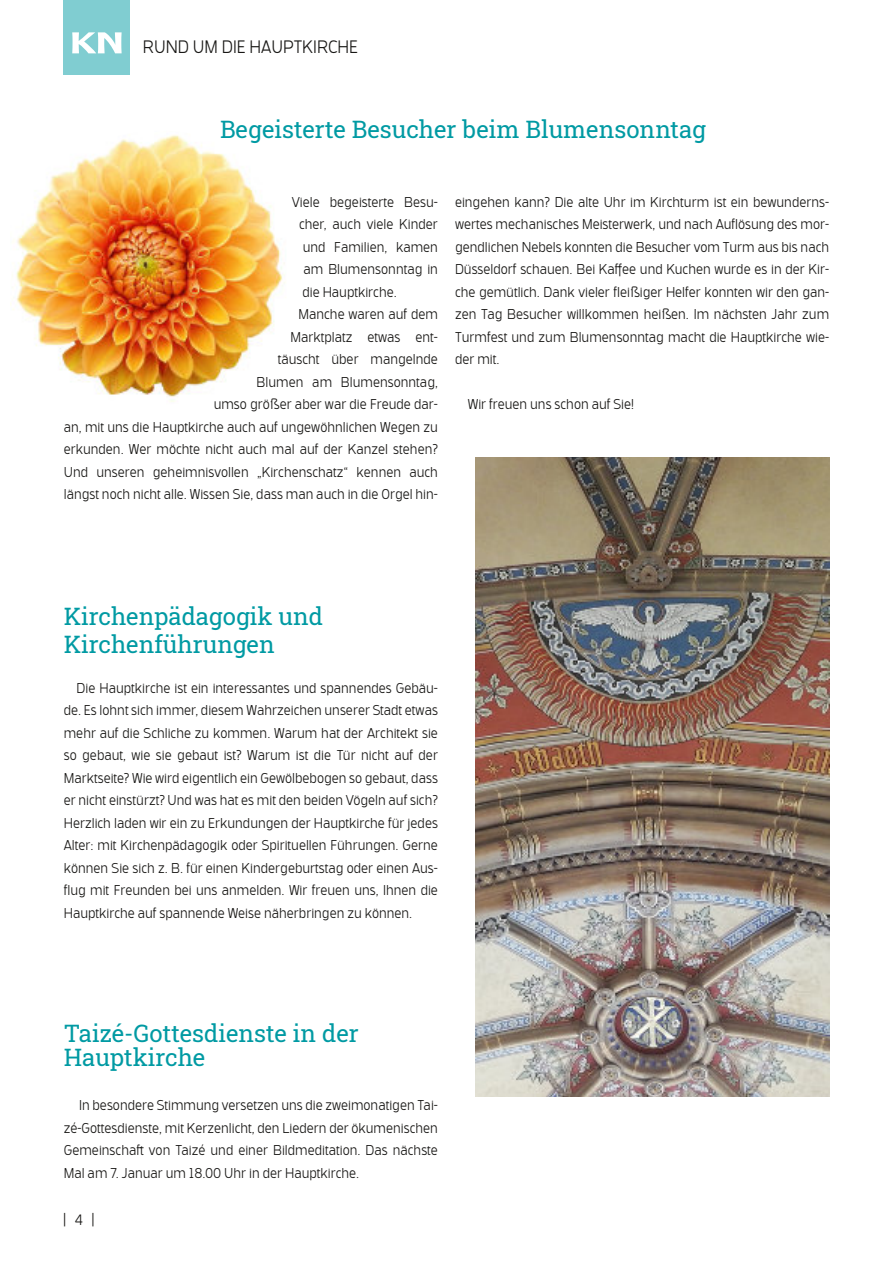
<style>
.page{position:relative;width:893px;height:1263px;background:#fff}
.page>*{position:absolute;margin:0;border:0;box-sizing:border-box;transform-origin:0 0}
.t1{font:24px/28.5px "Roboto Slab";color:#009aa3}
.t2{font:300 18px "Bosphorus 50 Normal 52";color:#181715}
.t3{font:300 15px "Bosphorus 50 Normal 52";color:#181715}
.t4{font:300 14.25px/22.5px "Bosphorus 50 Normal 52";color:#181715;text-align:justify}
</style>
<div class="page">
<div style="left:64px;top:0;width:66px;height:74px;background:#80cdd1"></div>
<svg style="left:72px;top:32px;width:50px;height:21px"></svg>
<img style="left:12px;top:135px;width:273px;height:267px">
<img style="left:475px;top:457px;width:354px;height:639px">
<p class="t2" style="left:143px;top:40px;width:217px">RUND UM DIE HAUPTKIRCHE</p>
<h1 class="t1" style="left:220px;top:115px;width:487px">Begeisterte Besucher beim Blumensonntag</h1>
<p class="t4" style="left:292px;top:192px;width:148px">Viele begeisterte Besu-</p>
<p class="t4" style="left:299px;top:214px;width:140px">cher, auch viele Kinder</p>
<p class="t4" style="left:303px;top:237px;width:137px">und Familien, kamen</p>
<p class="t4" style="left:304px;top:259px;width:136px">am Blumensonntag in</p>
<p class="t4" style="left:302px;top:282px;width:96px">die Hauptkirche.</p>
<p class="t4" style="left:298px;top:304px;width:141px">Manche waren auf dem</p>
<p class="t4" style="left:291px;top:327px;width:149px">Marktplatz etwas ent-</p>
<p class="t4" style="left:278px;top:349px;width:162px">täuscht über mangelnde</p>
<p class="t4" style="left:257px;top:372px;width:183px">Blumen am Blumensonntag,</p>
<p class="t4" style="left:214px;top:394px;width:226px">umso größer aber war die Freude dar-</p>
<p class="t4" style="left:64px;top:417px;width:376px">an, mit uns die Hauptkirche auch auf ungewöhnlichen Wegen zu</p>
<p class="t4" style="left:64px;top:439px;width:376px">erkunden. Wer möchte nicht auch mal auf der Kanzel stehen?</p>
<p class="t4" style="left:64px;top:462px;width:376px">Und unseren geheimnisvollen „Kirchenschatz“ kennen auch</p>
<p class="t4" style="left:64px;top:484px;width:376px">längst noch nicht alle. Wissen Sie, dass man auch in die Orgel hin-</p>
<p class="t4" style="left:455px;top:192px;width:376px">eingehen kann? Die alte Uhr im Kirchturm ist ein bewunderns&shy;wertes mechanisches Meisterwerk, und nach Auflösung des mor&shy;gendlichen Nebels konnten die Besucher vom Turm aus bis nach Düsseldorf schauen. Bei Kaffee und Kuchen wurde es in der Kir&shy;che gemütlich. Dank vieler fleißiger Helfer konnten wir den gan&shy;zen Tag Besucher willkommen heißen. Im nächsten Jahr zum Turmfest und zum Blumensonntag macht die Hauptkirche wie&shy;der mit.</p>
<p class="t4" style="left:468px;top:394px;width:168px">Wir freuen uns schon auf Sie!</p>
<h1 class="t1" style="left:64px;top:601px;width:261px">Kirchenpädagogik und<br>Kirchenführungen</h1>
<p class="t4" style="left:64px;top:678px;width:376px;text-indent:13px">Die Hauptkirche ist ein interessantes und spannendes Gebäu&shy;de. Es lohnt sich immer, diesem Wahrzeichen unserer Stadt etwas mehr auf die Schliche zu kommen. Warum hat der Architekt sie so gebaut, wie sie gebaut ist? Warum ist die Tür nicht auf der Marktseite? Wie wird eigentlich ein Gewölbebogen so gebaut, dass er nicht einstürzt? Und was hat es mit den beiden Vögeln auf sich?<br>Herzlich laden wir ein zu Erkundungen der Hauptkirche für jedes Alter: mit Kirchenpädagogik oder Spirituellen Führungen. Gerne können Sie sich z. B. für einen Kindergeburtstag oder einen Aus&shy;flug mit Freunden bei uns anmelden. Wir freuen uns, Ihnen die Hauptkirche auf spannende Weise näherbringen zu können.</p>
<h1 class="t1" style="left:64px;top:1021px;width:297px;line-height:24px">Taizé-Gottesdienste in der<br>Hauptkirche</h1>
<p class="t4" style="left:64px;top:1095px;width:376px;text-indent:15px">In besondere Stimmung versetzen uns die zweimonatigen Tai&shy;zé-Gottesdienste, mit Kerzenlicht, den Liedern der ökumenischen Gemeinschaſt von Taizé und einer Bildmeditation. Das nächste Mal am 7. Januar um 18.00 Uhr in der Hauptkirche.</p>
<p class="t3" style="left:64px;top:1214px;width:32px">|4|</p>
</div>
